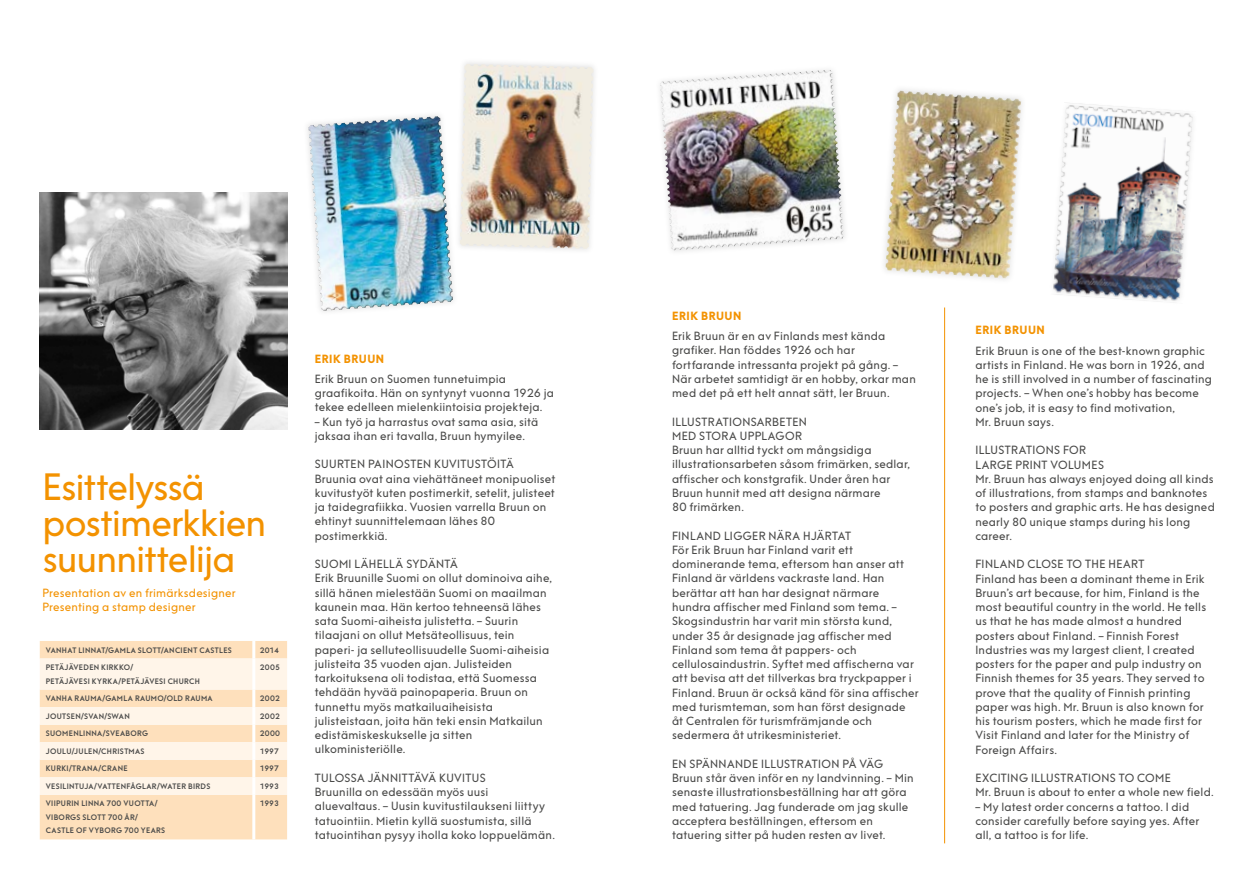
<style>
.page{position:relative;width:1259px;height:893px;background:#fff}
.page>*{position:absolute;margin:0;border:0;box-sizing:border-box;transform-origin:0 0}
.t1{font:36px/36px "Posti Sans";letter-spacing:-.03em;color:#f39200}
.t2{font:11.25px/14.2px "Posti Sans";letter-spacing:.02em;color:#4a4a49}
.t3{font:11.25px/14.2px "Posti Sans";letter-spacing:.02em;color:#f39200}
.t4{font:700 11.25px "Posti Sans";letter-spacing:.04em;color:#f39200}
.t5{font:500 7.5px/13.5px "Posti Sans";letter-spacing:.04em;color:#4a4a49}
</style>
<div class="page">
<hr style="left:944px;top:307px;width:1px;height:536px;background:#f39200">
<div style="left:40px;top:641px;width:247px;height:198px;background:#fee0bc"></div>
<svg style="left:40px;top:658px;width:247px;height:137px;background:#feedd8"></svg>
<hr style="left:252px;top:641px;width:3px;height:17px;background:#fff">
<hr style="left:252px;top:658px;width:3px;height:32px;background:#fff">
<hr style="left:252px;top:690px;width:3px;height:17px;background:#fff">
<hr style="left:252px;top:707px;width:3px;height:18px;background:#fff">
<hr style="left:252px;top:725px;width:3px;height:17px;background:#fff">
<hr style="left:252px;top:742px;width:3px;height:18px;background:#fff">
<hr style="left:252px;top:760px;width:3px;height:17px;background:#fff">
<hr style="left:252px;top:777px;width:3px;height:18px;background:#fff">
<hr style="left:252px;top:795px;width:3px;height:44px;background:#fff">
<img style="left:1053px;top:103px;width:140px;height:199px">
<img style="left:40px;top:193px;width:247px;height:237px">
<div style="left:302px;top:110px;width:157px;height:207px;background:#000;opacity:.15"></div>
<img style="left:308px;top:117px;width:127px;height:194px">
<div style="left:453px;top:57px;width:147px;height:198px;background:#000;opacity:.15"></div>
<img style="left:460px;top:65px;width:129px;height:184px">
<div style="left:654px;top:64px;width:196px;height:193px;background:#000;opacity:.15"></div>
<img style="left:660px;top:70px;width:169px;height:105px">
<div style="left:878px;top:84px;width:149px;height:201px;background:#000;opacity:.15"></div>
<img style="left:885px;top:93px;width:128px;height:185px">
<h1 class="t1" style="left:43px;top:469px;width:225px">Esittelyssä postimerkkien suunnittelija</h1>
<p class="t3" style="left:43px;top:586px;width:195px">Presentation av en frimärksdesigner<br>Presenting a stamp designer</p>
<p class="t5" style="left:46px;top:643px;width:188px">VANHAT LINNAT/GAMLA SLOTT/ANCIENT CASTLES</p>
<p class="t5" style="left:260px;top:643px;width:21px">2014</p>
<p class="t5" style="left:46px;top:660px;width:156px">PETÄJÄVEDEN KIRKKO/<br>PETÄJÄVESI KYRKA/PETÄJÄVESI CHURCH</p>
<p class="t5" style="left:260px;top:660px;width:22px">2005</p>
<p class="t5" style="left:46px;top:692px;width:168px">VANHA RAUMA/GAMLA RAUMO/OLD RAUMA</p>
<p class="t5" style="left:260px;top:692px;width:22px">2002</p>
<p class="t5" style="left:46px;top:709px;width:85px">JOUTSEN/SVAN/SWAN</p>
<p class="t5" style="left:260px;top:709px;width:22px">2002</p>
<p class="t5" style="left:46px;top:727px;width:104px">SUOMENLINNA/SVEABORG</p>
<p class="t5" style="left:260px;top:727px;width:22px">2000</p>
<p class="t5" style="left:46px;top:744px;width:100px">JOULU/JULEN/CHRISTMAS</p>
<p class="t5" style="left:260px;top:744px;width:21px">1997</p>
<p class="t5" style="left:46px;top:762px;width:83px">KURKI/TRANA/CRANE</p>
<p class="t5" style="left:260px;top:762px;width:21px">1997</p>
<p class="t5" style="left:46px;top:779px;width:166px">VESILINTUJA/VATTENFÅGLAR/WATER BIRDS</p>
<p class="t5" style="left:260px;top:779px;width:21px">1993</p>
<p class="t5" style="left:46px;top:797px;width:121px">VIIPURIN LINNA 700 VUOTTA/<br>VIBORGS SLOTT 700 ÅR/<br>CASTLE OF VYBORG 700 YEARS</p>
<p class="t5" style="left:260px;top:797px;width:21px">1993</p>
<p class="t4" style="left:315px;top:351px;width:71px">ERIK BRUUN</p>
<p class="t2" style="left:315px;top:372px;width:241px">Erik Bruun on Suomen tunnetuimpia graafikoita. Hän on syntynyt vuonna 1926 ja tekee edelleen mielenkiintoisia projekteja.</p>
<p class="t2" style="left:315px;top:414px;width:225px">– Kun työ ja harrastus ovat sama asia, sitä jaksaa ihan eri tavalla, Bruun hymyilee.</p>
<p class="t2" style="left:315px;top:457px;width:242px">SUURTEN PAINOSTEN KUVITUSTÖITÄ Bruunia ovat aina viehättäneet monipuoliset kuvitustyöt kuten postimerkit, setelit, julisteet ja taidegrafiikka. Vuosien varrella Bruun on ehtinyt suunnittelemaan lähes 80 postimerkkiä.</p>
<p class="t2" style="left:315px;top:557px;width:239px">SUOMI LÄHELLÄ SYDÄNTÄ<br>Erik Bruunille Suomi on ollut dominoiva aihe, sillä hänen mielestään Suomi on maailman kaunein maa. Hän kertoo tehneensä lähes sata Suomi-aiheista julistetta. – Suurin tilaajani on ollut Metsäteollisuus, tein paperi- ja selluteollisuudelle Suomi-aiheisia julisteita 35 vuoden ajan. Julisteiden tarkoituksena oli todistaa, että Suomessa tehdään hyvää painopaperia. Bruun on tunnettu myös matkailuaiheisista julisteistaan, joita hän teki ensin Matkailun edistämiskeskukselle ja sitten ulkoministeriölle.</p>
<p class="t2" style="left:315px;top:771px;width:242px">TULOSSA JÄNNITTÄVÄ KUVITUS<br>Bruunilla on edessään myös uusi aluevaltaus. – Uusin kuvitustilaukseni liittyy tatuointiin. Mietin kyllä suostumista, sillä tatuointihan pysyy iholla koko loppuelämän.</p>
<p class="t4" style="left:672px;top:308px;width:71px">ERIK BRUUN</p>
<p class="t2" style="left:672px;top:329px;width:245px">Erik Bruun är en av Finlands mest kända grafiker. Han föddes 1926 och har fortfarande intressanta projekt på gång. – När arbetet samtidigt är en hobby, orkar man med det på ett helt annat sätt, ler Bruun.</p>
<p class="t2" style="left:672px;top:414px;width:240px">ILLUSTRATIONSARBETEN<br>MED STORA UPPLAGOR<br>Bruun har alltid tyckt om mångsidiga illustrationsarbeten såsom frimärken, sedlar, affischer och konstgrafik. Under åren har<br>Bruun hunnit med att designa närmare<br>80 frimärken.</p>
<p class="t2" style="left:672px;top:528px;width:248px">FINLAND LIGGER NÄRA HJÄRTAT<br>För Erik Bruun har Finland varit ett dominerande tema, eftersom han anser att Finland är världens vackraste land. Han berättar att han har designat närmare hundra affischer med Finland som tema. – Skogsindustrin har varit min största kund, under 35 år designade jag affischer med Finland som tema åt pappers- och cellulosaindustrin. Syftet med affischerna var att bevisa att det tillverkas bra tryckpapper i Finland. Bruun är också känd för sina affischer med turismteman, som han först designade åt Centralen för turismfrämjande och sedermera åt utrikesministeriet.</p>
<p class="t2" style="left:672px;top:756px;width:243px">EN SPÄNNANDE ILLUSTRATION PÅ VÄG Bruun står även inför en ny landvinning. – Min senaste illustrationsbeställning har att göra med tatuering. Jag funderade om jag skulle acceptera beställningen, eftersom en tatuering sitter på huden resten av livet.</p>
<p class="t4" style="left:975px;top:322px;width:71px">ERIK BRUUN</p>
<p class="t2" style="left:975px;top:343px;width:238px">Erik Bruun is one of the best-known graphic artists in Finland. He was born in 1926, and he is still involved in a number of fascinating projects. – When one’s hobby has become one’s job, it is easy to find motivation,<br>Mr. Bruun says.</p>
<p class="t2" style="left:975px;top:443px;width:241px">ILLUSTRATIONS FOR<br>LARGE PRINT VOLUMES<br>Mr. Bruun has always enjoyed doing all kinds of illustrations, from stamps and banknotes to posters and graphic arts. He has designed nearly 80 unique stamps during his long career.</p>
<p class="t2" style="left:975px;top:557px;width:232px">FINLAND CLOSE TO THE HEART<br>Finland has been a dominant theme in Erik Bruun’s art because, for him, Finland is the most beautiful country in the world. He tells us that he has made almost a hundred posters about Finland. – Finnish Forest Industries was my largest client, I created posters for the paper and pulp industry on Finnish themes for 35 years. They served to prove that the quality of Finnish printing paper was high. Mr. Bruun is also known for his tourism posters, which he made first for Visit Finland and later for the Ministry of Foreign Affairs.</p>
<p class="t2" style="left:975px;top:771px;width:240px">EXCITING ILLUSTRATIONS TO COME<br>Mr. Bruun is about to enter a whole new field.</p>
<p class="t2" style="left:975px;top:799px;width:225px">– My latest order concerns a tattoo. I did consider carefully before saying yes. After all, a tattoo is for life.</p>
</div>
